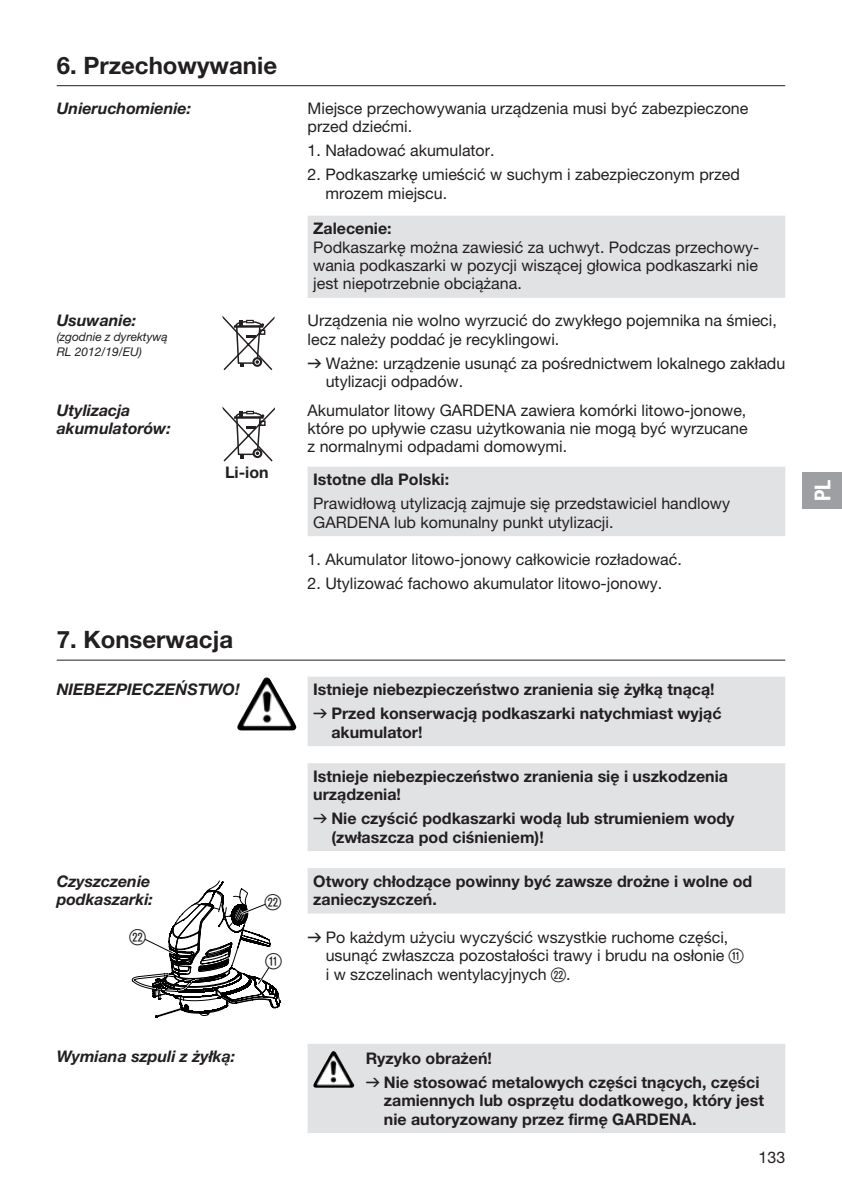
<style>
.page{position:relative;width:842px;height:1191px;background:#fff}
.page>*{position:absolute;margin:0;border:0;box-sizing:border-box;transform-origin:0 0}
.t1{font:700 24px "GARDENA Pro";color:#231f20}
.t2{font:22px "Ziffernim Kreisund Quadrat BQ";color:#231f20}
.t3{font:22px "GARDENA Pro Bo Cond";color:#fff}
.t4{font:16px/18.4px "GARDENA Pro";color:#231f20}
.t5{font:700 16px/18.4px "GARDENA Pro";color:#231f20}
.t6{font:italic 700 16px/18.4px "GARDENA Pro";color:#231f20}
.t7{font:italic 12px/15px "GARDENA Pro";color:#231f20}
.s1{font-family:"Formdruck"}
.s2{font-family:"Formdruck";font-weight:400}
.s3{font-family:"Ziffernim Kreisund Quadrat BQ";font-size:20px}
</style>
<div class="page">
<svg style="left:308px;top:216px;width:477px;height:320px"></svg>
<hr style="left:57px;top:85px;width:728px;height:1px;background:#231f20">
<svg style="left:221px;top:315px;width:54px;height:56px"></svg>
<svg style="left:221px;top:406px;width:54px;height:56px"></svg>
<svg style="left:308px;top:676px;width:477px;height:457px;fill:#e1e2e4"></svg>
<hr style="left:57px;top:659px;width:728px;height:1px;background:#231f20">
<img style="left:239px;top:677px;width:26px;height:45px">
<svg style="left:131px;top:880px;width:149px;height:138px"></svg>
<img style="left:313px;top:1051px;width:20px;height:35px">
<div style="left:802px;top:472px;width:40px;height:37px;background:#9d9fa2"></div>
<h1 class="t1" style="left:57px;top:50px;width:222px">6. Przechowywanie</h1>
<p class="t6" style="left:57px;top:98px;width:136px">Unieruchomienie:</p>
<p class="t4" style="left:308px;top:98px;width:442px">Miejsce przechowywania urządzenia musi być zabezpieczone przed dziećmi.</p>
<p class="t4" style="left:308px;top:141px;width:188px">1. Naładować akumulator.</p>
<p class="t4" style="left:325px;top:165px;width:416px;text-indent:-18px">2. Podkaszarkę umieścić w suchym i zabezpieczonym przed mrozem miejscu.</p>
<p class="t5" style="left:313px;top:219px;width:80px">Zalecenie:</p>
<p class="t4" style="left:313px;top:237px;width:448px;text-align:justify">Podkaszarkę można zawiesić za uchwyt. Podczas przechowy&shy;wania podkaszarki w pozycji wiszącej głowica podkaszarki nie jest niepotrzebnie obciążana.</p>
<p class="t6" style="left:57px;top:311px;width:81px">Usuwanie:</p>
<p class="t7" style="left:57px;top:329px;width:113px">(zgodnie z dyrektywą<br>RL 2012/19/EU)</p>
<p class="t4" style="left:308px;top:311px;width:471px">Urządzenia nie wolno wyrzucić do zwykłego pojemnika na śmieci, lecz należy poddać je recyklingowi.</p>
<p class="t4" style="left:326px;top:354px;width:461px;text-indent:-18px"><span class="s1">v</span> Ważne: urządzenie usunąć za pośrednictwem lokalnego zakładu utylizacji odpadów.</p>
<p class="t6" style="left:57px;top:400px;width:75px">Utylizacja</p>
<p class="t6" style="left:57px;top:419px;width:116px">akumulatorów:</p>
<p class="t5" style="left:225px;top:463px;width:45px">Li-ion</p>
<p class="t4" style="left:308px;top:400px;width:441px;text-align:justify">Akumulator litowy GARDENA zawiera komórki litowo-jonowe, które po upływie czasu użytkowania nie mogą być wyrzucane z normalnymi odpadami domowymi.</p>
<p class="t5" style="left:313px;top:470px;width:137px">Istotne dla Polski:</p>
<p class="t4" style="left:313px;top:494px;width:418px">Prawidłową utylizacją zajmuje się przedstawiciel handlowy<br>GARDENA lub komunalny punkt utylizacji.</p>
<p class="t4" style="left:308px;top:549px;width:376px">1. Akumulator litowo-jonowy całkowicie rozładować.</p>
<p class="t4" style="left:308px;top:573px;width:356px">2. Utylizować fachowo akumulator litowo-jonowy.</p>
<h1 class="t1" style="left:57px;top:625px;width:178px">7. Konserwacja</h1>
<p class="t6" style="left:57px;top:680px;width:185px">NIEBEZPIECZEŃSTWO!</p>
<p class="t5" style="left:313px;top:677px;width:410px;line-height:24px">Istnieje niebezpieczeństwo zranienia się żyłką tnącą! <span class="s2">v</span> Przed konserwacją podkaszarki natychmiast wyjąć</p>
<p class="t5" style="left:331px;top:722px;width:93px">akumulator!</p>
<p class="t5" style="left:313px;top:766px;width:416px">Istnieje niebezpieczeństwo zranienia się i uszkodzenia urządzenia!</p>
<p class="t5" style="left:331px;top:809px;width:405px;text-indent:-18px"><span class="s2">v</span> Nie czyścić podkaszarki wodą lub strumieniem wody (zwłaszcza pod ciśnieniem)!</p>
<p class="t6" style="left:57px;top:871px;width:98px">Czyszczenie podkaszarki:</p>
<p class="t5" style="left:313px;top:871px;width:441px">Otwory chłodzące powinny być zawsze drożne i wolne od zanieczyszczeń.</p>
<p class="t4" style="left:326px;top:928px;width:420px;text-indent:-18px"><span class="s1">v</span> Po każdym użyciu wyczyścić wszystkie ruchome części, usunąć zwłaszcza pozostałości trawy i brudu na osłonie <span class="s3">Q </span>i w szczelinach wentylacyjnych <span class="s3">S</span>.</p>
<h2 class="t2" style="left:265px;top:889px;width:18px">S</h2>
<h2 class="t2" style="left:130px;top:924px;width:18px">S</h2>
<h2 class="t2" style="left:265px;top:948px;width:18px">Q</h2>
<p class="t6" style="left:57px;top:1047px;width:180px">Wymiana szpuli z żyłką:</p>
<p class="t5" style="left:366px;top:1045px;width:395px;line-height:24px">Ryzyko obrażeń!<br><span class="s2">v</span> Nie stosować metalowych części tnących, części</p>
<p class="t5" style="left:384px;top:1090px;width:382px">zamiennych lub osprzętu dodatkowego, który jest nie autoryzowany przez firmę GARDENA.</p>
<p class="t4" style="left:759px;top:1147px;width:28px">133</p>
<h2 class="t3" style="left:809px;top:501px;width:23px;rotate:-90deg">PL</h2>
</div>
